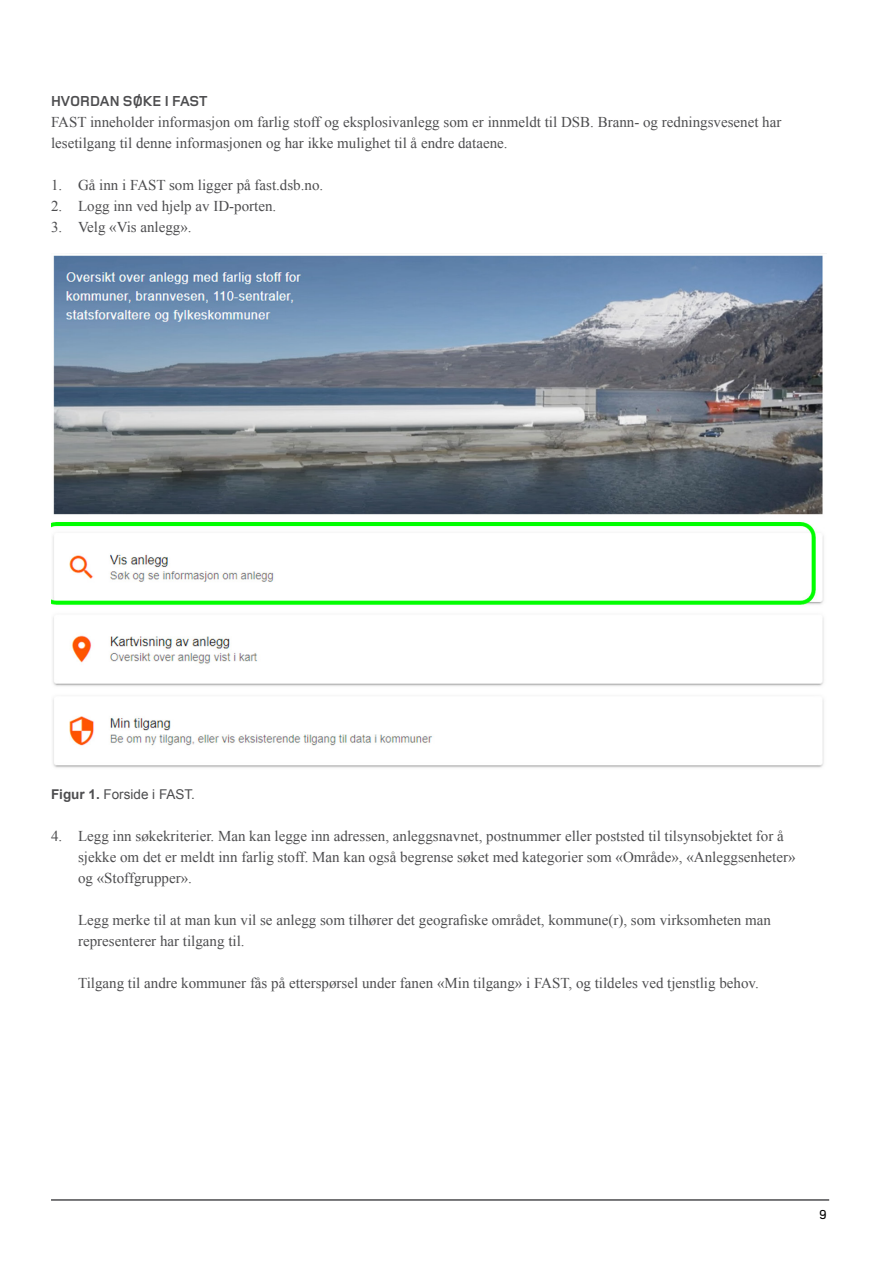
<style>
.page{position:relative;width:893px;height:1263px;background:#fff}
.page>*{position:absolute;margin:0;border:0;box-sizing:border-box;transform-origin:0 0}
.t1{font:15px/21px "Times New Roman";color:#4d4d4f}
.t2{font:700 15px "Foundry Monoline";color:#4d4d4f}
.t3{font:13.5px "Arial";color:#4d4d4f}
.t4{font:500 13.5px "Foundry Monoline";color:#000}
.s1{font-weight:700}
</style>
<div class="page">
<hr style="left:51px;top:1199px;width:778px;height:2px;background:#4d4d4f">
<img style="left:51px;top:253px;width:773px;height:515px">
<p class="t2" style="left:51px;top:93px;width:158px">HVORDAN SØKE I FAST</p>
<p class="t1" style="left:51px;top:111px;width:732px">FAST inneholder informasjon om farlig stoff og eksplosivanlegg som er innmeldt til DSB. Brann- og redningsvesenet har lesetilgang til denne informasjonen og har ikke mulighet til å endre dataene.</p>
<p class="t1" style="left:51px;top:174px;width:274px">1. Gå inn i FAST som ligger på fast.dsb.no.</p>
<p class="t1" style="left:51px;top:195px;width:227px">2. Logg inn ved hjelp av ID-porten.</p>
<p class="t1" style="left:51px;top:216px;width:142px">3. Velg «Vis anlegg».</p>
<p class="t3" style="left:51px;top:785px;width:146px"><span class="s1">Figur 1.</span> Forside i FAST.</p>
<p class="t1" style="left:78px;top:825px;width:719px;text-indent:-27px">4. Legg inn søkekriterier. Man kan legge inn adressen, anleggsnavnet, postnummer eller poststed til tilsynsobjektet for å sjekke om det er meldt inn farlig stoff. Man kan også begrense søket med kategorier som «Område», «Anleggsenheter» og «Stoffgrupper».</p>
<p class="t1" style="left:78px;top:909px;width:694px">Legg merke til at man kun vil se anlegg som tilhører det geografiske området, kommune(r), som virksomheten man representerer har tilgang til.</p>
<p class="t1" style="left:78px;top:972px;width:682px">Tilgang til andre kommuner fås på etterspørsel under fanen «Min tilgang» i FAST, og tildeles ved tjenstlig behov.</p>
<p class="t4" style="left:819px;top:1207px;width:9px">9</p>
</div>
